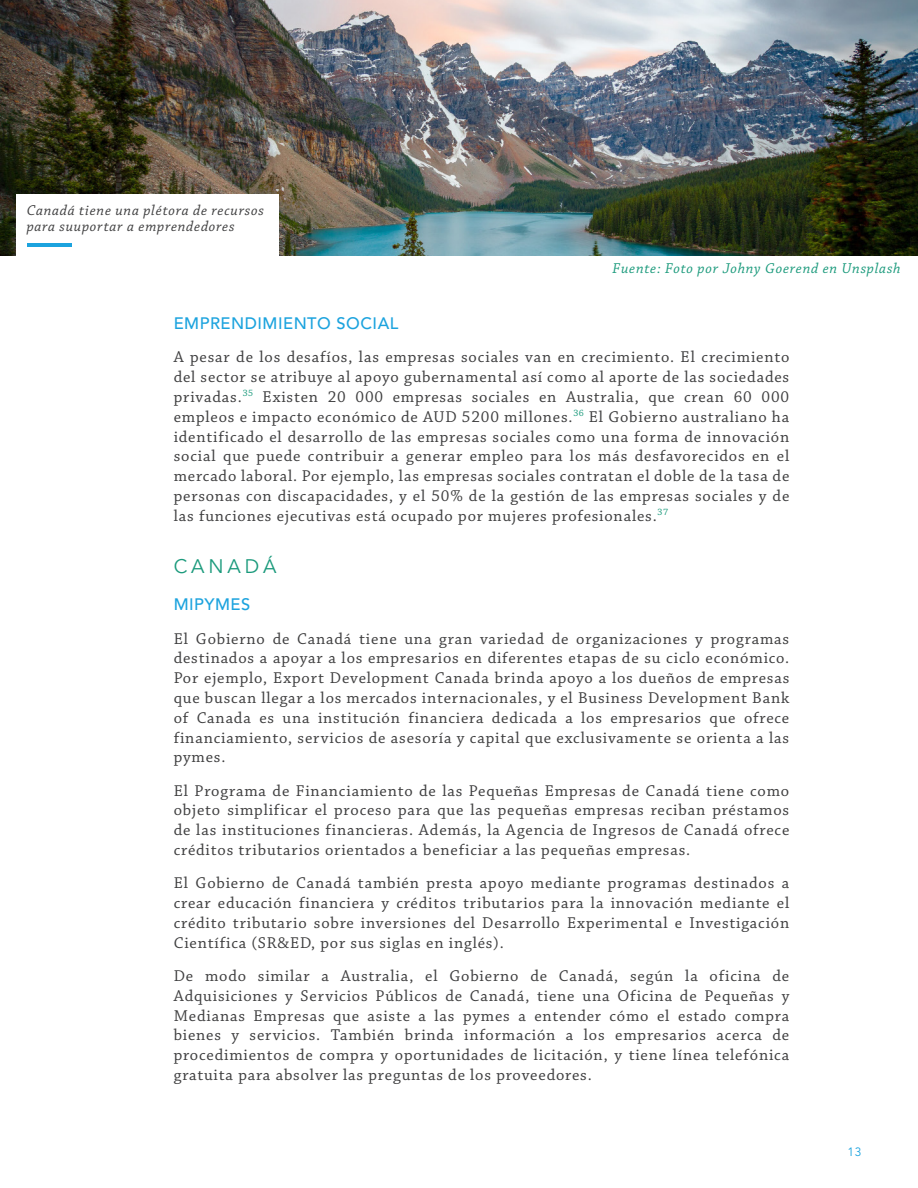
<style>
.page{position:relative;width:918px;height:1188px;background:#fff}
.page>*{position:absolute;margin:0;border:0;box-sizing:border-box;transform-origin:0 0}
.Subheads{font:19.5px "Avenir LT Std";letter-spacing:.2em;color:#1b9a7c}
.Body_Text{font:16.5px/19.8px "Chaparral Pro";letter-spacing:.05em;color:#3e3e3f;text-align:justify}
.Body_Text-2{font:500 16.5px "Avenir LT Std";letter-spacing:.03em;color:#1ca3de}
.Table_Text_-_italics{font:italic 15px/16.5px "Chaparral Pro";letter-spacing:.05em;color:#3e3e3f}
.Table_Text_-_italics-2{font:italic 15px "Chaparral Pro";letter-spacing:.05em;color:#1b9a7c}
.t1{font:12px "Avenir LT Std";color:#1ca3de}
</style>
<div class="page">
<img style="left:0;top:0;width:918px;height:256px">
<div style="left:16px;top:194px;width:263px;height:63px;background:#fff"></div>
<hr style="left:27px;top:243px;width:45px;height:4px;background:#1ca3de">
<p class="Table_Text_-_italics" style="left:27px;top:203px;width:239px">Canadá tiene una plétora de recursos para suuportar a emprendedores</p>
<p class="Table_Text_-_italics-2" style="left:613px;top:260px;width:290px">Fuente: Foto por Johny Goerend en Unsplash</p>
<p class="Body_Text-2" style="left:174px;top:314px;width:226px">EMPRENDIMIENTO SOCIAL</p>
<p class="Body_Text" style="left:174px;top:348px;width:617px">A pesar de los desafíos, las empresas sociales van en crecimiento. El crecimiento del sector se atribuye al apoyo gubernamental así como al aporte de las sociedades privadas.<sup>35</sup> Existen 20 000 empresas sociales en Australia, que crean 60 000 empleos e impacto económico de AUD 5200 millones.<sup>36</sup> El Gobierno australiano ha identificado el desarrollo de las empresas sociales como una forma de innovación social que puede contribuir a generar empleo para los más desfavorecidos en el mercado laboral. Por ejemplo, las empresas sociales contratan el doble de la tasa de personas con discapacidades, y el 50% de la gestión de las empresas sociales y de las funciones ejecutivas está ocupado por mujeres profesionales.<sup>37</sup></p>
<p class="Subheads" style="left:174px;top:555px;width:104px">CANADÁ</p>
<p class="Body_Text-2" style="left:174px;top:595px;width:78px">MIPYMES</p>
<p class="Body_Text" style="left:174px;top:629px;width:617px">El Gobierno de Canadá tiene una gran variedad de organizaciones y programas destinados a apoyar a los empresarios en diferentes etapas de su ciclo económico.<br>Por ejemplo, Export Development Canada brinda apoyo a los dueños de empresas que buscan llegar a los mercados internacionales, y el Business Development Bank of Canada es una institución financiera dedicada a los empresarios que ofrece financiamiento, servicios de asesoría y capital que exclusivamente se orienta a las pymes.</p>
<p class="Body_Text" style="left:174px;top:781px;width:617px">El Programa de Financiamiento de las Pequeñas Empresas de Canadá tiene como objeto simplificar el proceso para que las pequeñas empresas reciban préstamos de las instituciones financieras. Además, la Agencia de Ingresos de Canadá ofrece créditos tributarios orientados a beneficiar a las pequeñas empresas.</p>
<p class="Body_Text" style="left:174px;top:874px;width:617px">El Gobierno de Canadá también presta apoyo mediante programas destinados a crear educación financiera y créditos tributarios para la innovación mediante el crédito tributario sobre inversiones del Desarrollo Experimental e Investigación Científica (SR&amp;ED, por sus siglas en inglés).</p>
<p class="Body_Text" style="left:174px;top:967px;width:617px">De modo similar a Australia, el Gobierno de Canadá, según la oficina de Adquisiciones y Servicios Públicos de Canadá, tiene una Oficina de Pequeñas y Medianas Empresas que asiste a las pymes a entender cómo el estado compra bienes y servicios. También brinda información a los empresarios acerca de procedimientos de compra y oportunidades de licitación, y tiene línea telefónica gratuita para absolver las preguntas de los proveedores.</p>
<p class="t1" style="left:848px;top:1145px;width:15px">13</p>
</div>
